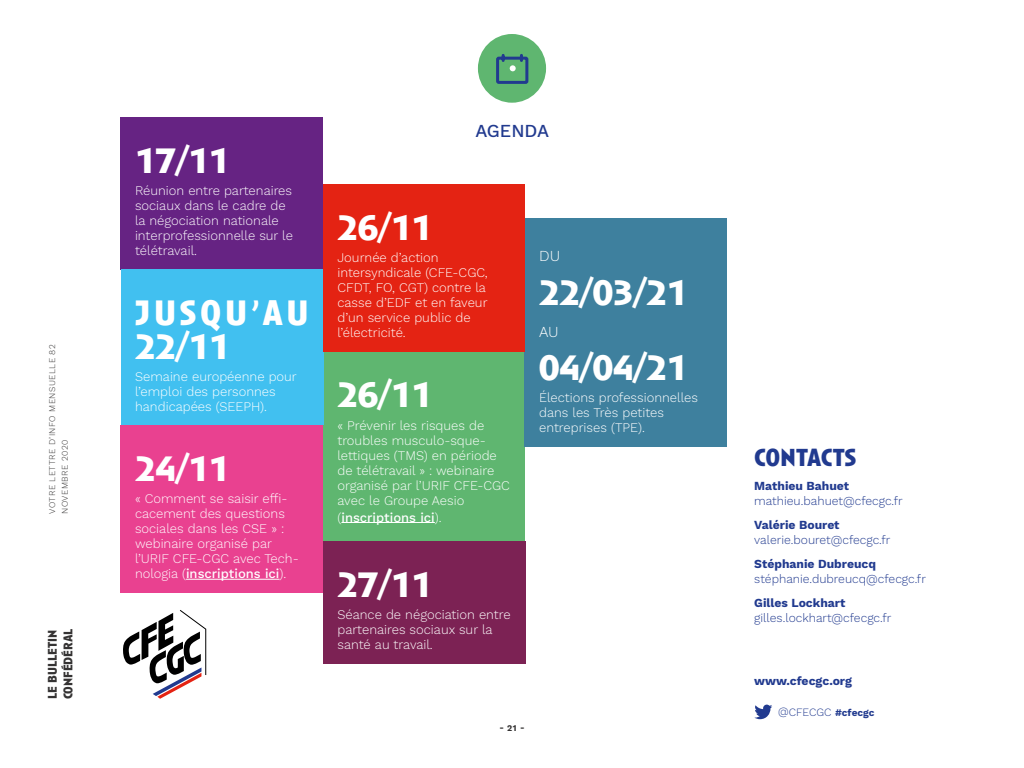
<style>
.page{position:relative;width:1024px;height:768px;background:#fff}
.page>*{position:absolute;margin:0;border:0;box-sizing:border-box;transform-origin:0 0}
.t1{font:700 36.4px "Anisette Pro";color:#fff}
.t2{font:700 36.4px/33.5px "Anisette Pro";letter-spacing:.095em;color:#fff}
.t3{font:700 25.4px "Anisette Pro";letter-spacing:-.015em;color:#213a8f}
.t4{font:500 18px "Work Sans";color:#213a8f}
.t5{font:300 15px "Work Sans";color:#fff}
.t6{font:300 13px/15px "Work Sans";color:#fff}
.t7{font:700 13px/15.6px "Anisette Pro";color:#353333}
.t8{font:500 13px "Work Sans";color:#fff}
.t9{font:300 12.1px "Work Sans";color:#213a8f}
.t10{font:700 12.1px "Work Sans";color:#213a8f}
.t11{font:300 11px "Work Sans";color:#213a8f}
.t12{font:300 8.6px/12.7px "Work Sans";letter-spacing:.05em;color:#353333}
.t13{font:700 8.6px "Work Sans";color:#353333}
.s1{font-weight:500}
.s2{font-weight:300}
.s3{font-weight:700;font-size:10px}
</style>
<div class="page">
<div style="left:478px;top:34px;width:68px;height:69px;background:#5fb670;border-radius:50%"></div>
<svg style="left:496px;top:54px;width:33px;height:30px"></svg>
<div style="left:323px;top:351px;width:202px;height:190px;background:#5fb670"></div>
<hr style="left:341px;top:522px;width:94px;height:1px;background:#fff">
<div style="left:323px;top:541px;width:202px;height:122px;background:#7c2254"></div>
<svg style="left:754px;top:705px;width:18px;height:14px"></svg>
<svg style="left:123px;top:610px;width:83px;height:89px"></svg>
<div style="left:525px;top:218px;width:202px;height:229px;background:#3e809e"></div>
<div style="left:121px;top:425px;width:202px;height:168px;background:#e94190"></div>
<hr style="left:186px;top:579px;width:94px;height:1px;background:#fff">
<div style="left:121px;top:117px;width:202px;height:152px;background:#662383"></div>
<div style="left:121px;top:269px;width:202px;height:156px;background:#41c0f0"></div>
<div style="left:323px;top:184px;width:202px;height:167px;background:#e42313"></div>
<p class="t12" style="left:46px;top:514px;width:171px;rotate:-90deg">VOTRE LETTRE D’INFO MENSUELLE 82<br>NOVEMBRE 2020</p>
<p class="t7" style="left:44px;top:699px;width:72px;rotate:-90deg">LE BULLETIN<br>CONFÉDÉRAL</p>
<h1 class="t1" style="left:135px;top:135px;width:96px">17/11</h1>
<p class="t6" style="left:135px;top:184px;width:160px">Réunion entre partenaires sociaux dans le cadre de la négociation nationale interprofessionnelle sur le télétravail.</p>
<h1 class="t2" style="left:135px;top:294px;width:175px">JUSQU’AU<br>22/11</h1>
<p class="t6" style="left:135px;top:370px;width:163px">Semaine européenne pour l’emploi des personnes handicapées (SEEPH).</p>
<h1 class="t1" style="left:135px;top:443px;width:96px">24/11</h1>
<p class="t6" style="left:135px;top:492px;width:165px">« Comment se saisir effi&shy;cacement des questions sociales dans les CSE » : webinaire organisé par l’URIF CFE-CGC avec Tech&shy;nologia (<span class="s1">inscriptions ici</span>).</p>
<h3 class="t4" style="left:475px;top:120px;width:75px">AGENDA</h3>
<h1 class="t1" style="left:337px;top:202px;width:96px">26/11</h1>
<p class="t6" style="left:337px;top:251px;width:152px">Journée d’action intersyndicale (CFE-CGC,<br>CFDT, FO, CGT) contre la casse d’EDF et en faveur d’un service public de l’électricité.</p>
<h1 class="t1" style="left:337px;top:370px;width:96px">26/11</h1>
<p class="t6" style="left:337px;top:418px;width:174px">« Prévenir les risques de troubles musculo-sque&shy;lettiques (TMS) en période de télétravail » : webinaire organisé par l’URIF CFE-CGC avec le Groupe Aesio</p>
<p class="t8" style="left:337px;top:509px;width:106px"><span class="s2">(</span>inscriptions ici<span class="s2">).</span></p>
<h1 class="t1" style="left:337px;top:559px;width:96px">27/11</h1>
<p class="t6" style="left:337px;top:608px;width:175px">Séance de négociation entre partenaires sociaux sur la santé au travail.</p>
<p class="t5" style="left:539px;top:248px;width:23px">DU</p>
<h1 class="t1" style="left:539px;top:267px;width:149px">22/03/21</h1>
<p class="t5" style="left:539px;top:323px;width:21px">AU</p>
<h1 class="t1" style="left:539px;top:342px;width:149px">04/04/21</h1>
<p class="t6" style="left:539px;top:391px;width:160px">Élections professionnelles dans les Très petites entreprises (TPE).</p>
<p class="t13" style="left:499px;top:723px;width:27px">- 21 -</p>
<h2 class="t3" style="left:754px;top:439px;width:104px">CONTACTS</h2>
<p class="t10" style="left:754px;top:479px;width:96px">Mathieu Bahuet</p>
<p class="t9" style="left:754px;top:494px;width:150px">mathieu.bahuet@cfecgc.fr</p>
<p class="t10" style="left:754px;top:518px;width:87px">Valérie Bouret</p>
<p class="t9" style="left:754px;top:533px;width:138px">valerie.bouret@cfecgc.fr</p>
<p class="t10" style="left:754px;top:557px;width:123px">Stéphanie Dubreucq</p>
<p class="t9" style="left:754px;top:572px;width:173px">stéphanie.dubreucq@cfecgc.fr</p>
<p class="t10" style="left:754px;top:596px;width:92px">Gilles Lockhart</p>
<p class="t9" style="left:754px;top:611px;width:139px">gilles.lockhart@cfecgc.fr</p>
<p class="t10" style="left:754px;top:674px;width:99px">www.cfecgc.org</p>
<p class="t11" style="left:778px;top:705px;width:98px">@CFECGC <span class="s3">#cfecgc</span></p>
</div>
